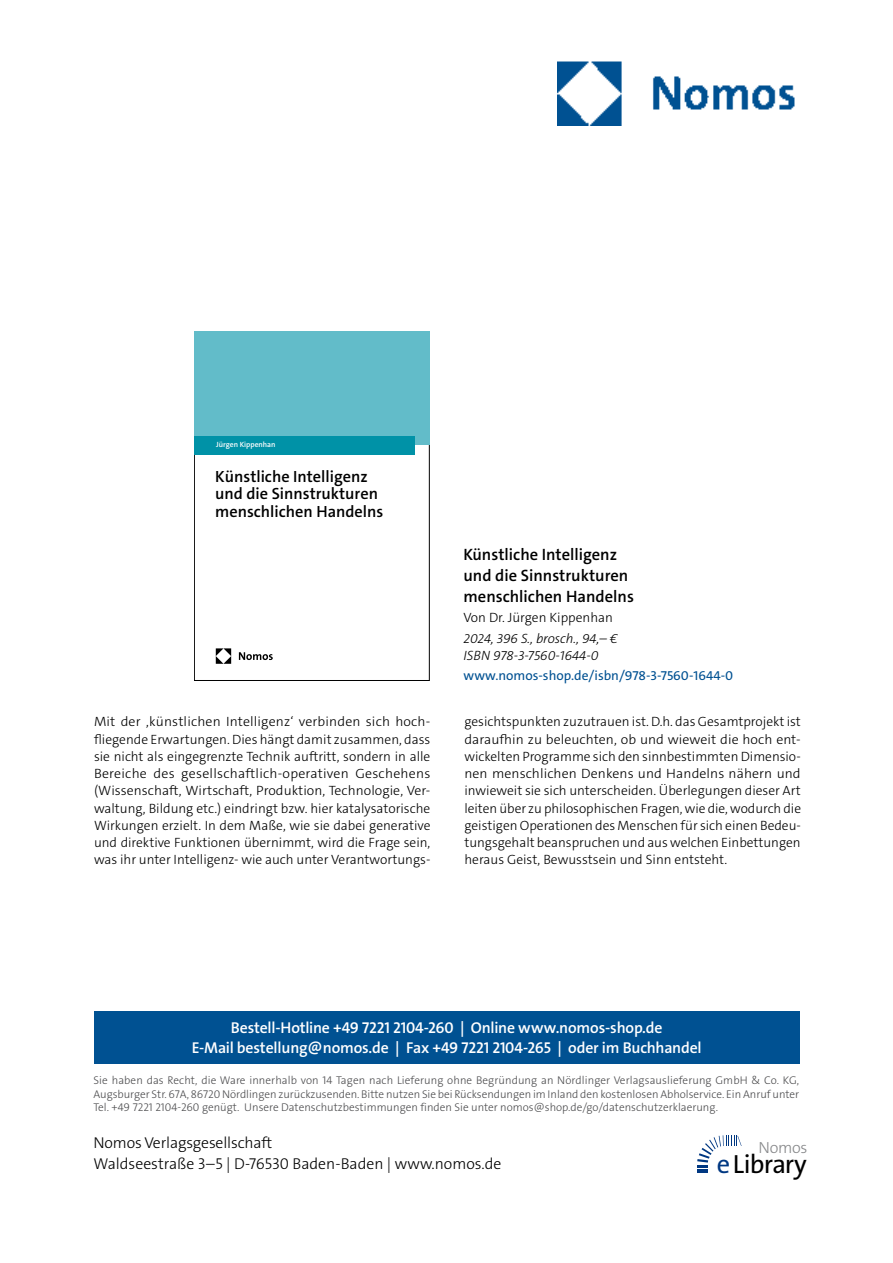
<style>
.page{position:relative;width:893px;height:1263px;background:#fff}
.page>*{position:absolute;margin:0;border:0;box-sizing:border-box;transform-origin:0 0}
.t1{font:26.4px "The Sans Os F";letter-spacing:-.03em;color:#000}
.t2{font:600 16.5px/21px "The Sans C5";color:#000}
.t3{font:600 16.35px/17.4px "The Sans C5";color:#000}
.t4{font:300 16.2px "The Sans Os F";letter-spacing:-.02em;color:#87888a}
.t5{font:600 15.75px/21px "The Sans Os F";letter-spacing:-.01em;color:#fff;text-align:center}
.t6{font:300 15.75px/21px "The Sans Os F";color:#000}
.t7{font:300 13.5px/17.2px "The Sans C5";color:#000;text-align:justify}
.t8{font:italic 300 13.5px/16.5px "The Sans C5";color:#000}
.t9{font:13.5px "The Sans C5";color:#005192}
.t10{font:300 11.25px/13.5px "The Sans Os F";color:#4b4b4d;text-align:justify}
.t11{font:600 7.65px "The Sans C5";color:#fff}
.s1{color:#003882}
</style>
<div class="page">
<img style="left:558px;top:61px;width:237px;height:65px">
<div style="left:94px;top:1011px;width:705px;height:52px;background:#005192"></div>
<svg style="left:697px;top:1135px;width:45px;height:38px"></svg>
<div style="left:194px;top:430px;width:236px;height:251px;border:1px solid #000"></div>
<div style="left:194px;top:331px;width:236px;height:114px;background:#62bcc9"></div>
<div style="left:194px;top:436px;width:220px;height:18px;background:#0092a7"></div>
<svg style="left:239px;top:652px;width:34px;height:8px"></svg>
<svg style="left:216px;top:648px;width:15px;height:16px"></svg>
<p class="t11" style="left:216px;top:440px;width:61px">Jürgen Kippenhan</p>
<p class="t3" style="left:215px;top:468px;width:170px">Künstliche Intelligenz und die Sinnstrukturen menschlichen Handelns</p>
<p class="t2" style="left:463px;top:544px;width:172px">Künstliche Intelligenz und die Sinnstrukturen menschlichen Handelns</p>
<p class="t7" style="left:463px;top:609px;width:151px">Von Dr. Jürgen Kippenhan</p>
<p class="t8" style="left:463px;top:630px;width:156px">2024, 396 S., brosch., 94,– €<br>ISBN 978-3-7560-1644-0</p>
<p class="t9" style="left:463px;top:667px;width:271px">www.nomos-shop.de/isbn/978-3-7560-1644-0</p>
<p class="t7" style="left:94px;top:713px;width:338px">Mit der ‚künstlichen Intelligenz‘ verbinden sich hoch&shy;fliegende Erwartungen. Dies hängt damit zusammen, dass sie nicht als eingegrenzte Technik auftritt, sondern in alle Bereiche des gesellschaftlich-operativen Geschehens (Wissenschaft, Wirtschaft, Produktion, Technologie, Ver&shy;waltung, Bildung etc.) eindringt bzw. hier katalysatorische Wirkungen erzielt. In dem Maße, wie sie dabei generative und direktive Funktionen übernimmt, wird die Frage sein, was ihr unter Intelligenz- wie auch unter Verantwortungs-</p>
<p class="t7" style="left:464px;top:713px;width:338px">gesichtspunkten zuzutrauen ist. D.h. das Gesamtprojekt ist daraufhin zu beleuchten, ob und wieweit die hoch ent&shy;wickelten Programme sich den sinnbestimmten Dimensio&shy;nen menschlichen Denkens und Handelns nähern und inwieweit sie sich unterscheiden. Überlegungen dieser Art leiten über zu philosophischen Fragen, wie die, wodurch die geistigen Operationen des Menschen für sich einen Bedeu&shy;tungsgehalt beanspruchen und aus welchen Einbettungen heraus Geist, Bewusstsein und Sinn entsteht.</p>
<p class="t5" style="left:192px;top:1017px;width:511px">Bestell-Hotline +49 7221 2104-260 | Online www.nomos-shop.de<br>E-Mail bestellung@nomos.de | Fax +49 7221 2104-265 | oder im Buchhandel</p>
<p class="t10" style="left:94px;top:1074px;width:707px">Sie haben das Recht, die Ware innerhalb von 14 Tagen nach Lieferung ohne Begründung an Nördlinger Verlagsauslieferung GmbH &amp; Co. KG, Augsburger Str. 67A, 86720 Nördlingen zurückzusenden. Bitte nutzen Sie bei Rücksendungen im Inland den kostenlosen Abholservice. Ein Anruf unter Tel. +49 7221 2104-260 genügt. Unsere Datenschutzbestimmungen finden Sie unter nomos@shop.de/go/datenschutzerklaerung.</p>
<p class="t6" style="left:94px;top:1133px;width:409px">Nomos Verlagsgesellschaft<br>Waldseestraße 3–5 | D-76530 Baden-Baden | www.nomos.de</p>
<p class="t4" style="left:758px;top:1137px;width:51px">Nomos</p>
<h1 class="t1" style="left:717px;top:1147px;width:91px"><span class="s1">e</span>Library</h1>
</div>
